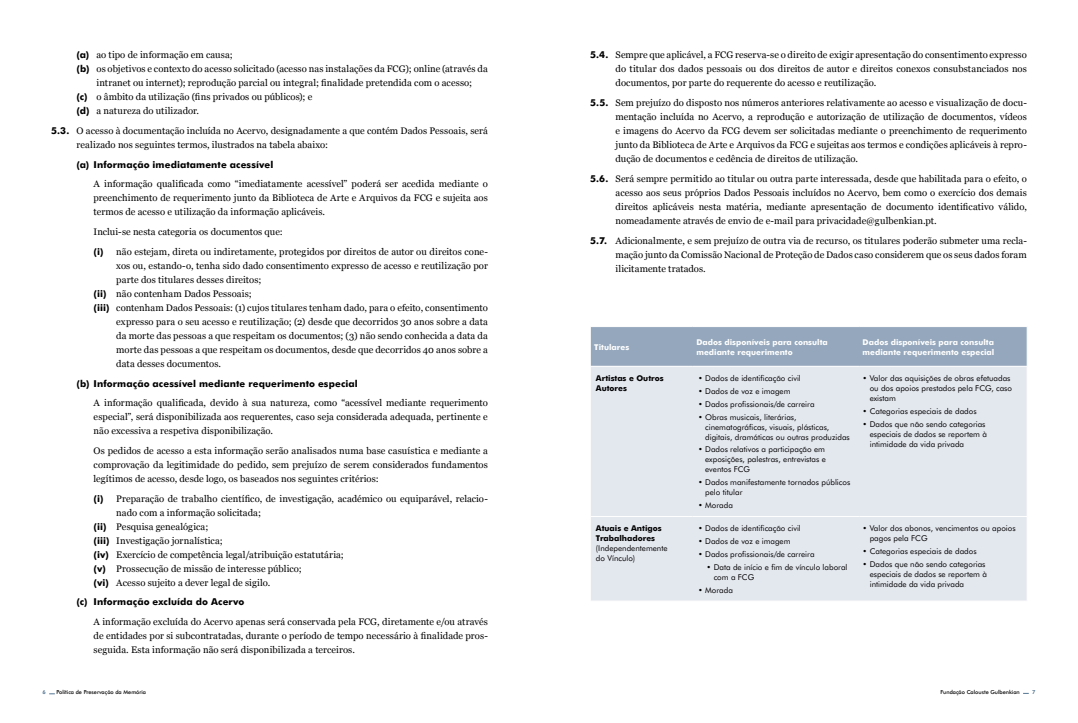
<style>
.page{position:relative;width:1078px;height:723px;background:#fff}
.page>*{position:absolute;margin:0;border:0;box-sizing:border-box;transform-origin:0 0}
.t1{font:9.5px/14px "Georgia";letter-spacing:.005em;color:#000;text-align:justify}
.t2{font:800 9.5px "Futura BT";letter-spacing:.01em;color:#000}
.t3{font:8px/10px "Futura BT";color:#000}
.t4{font:800 8px/10px "Futura BT";color:#fff}
.t5{font:800 8px/10px "Futura BT";color:#000}
.t6{font:500 5.5px "Futura BT";color:#000}
.t7{font:700 5.5px "Futura BT";color:#537693}
.s1{font-family:"Futura BT";font-weight:800}
</style>
<div class="page">
<div style="left:591px;top:327px;width:435px;height:39px;background:#94a7bc"></div>
<div style="left:591px;top:367px;width:435px;height:234px;background:#e3e7ee"></div>
<hr style="left:590px;top:516px;width:102px;height:1px;background:#fff">
<hr style="left:692px;top:516px;width:167px;height:1px;background:#fff">
<hr style="left:859px;top:516px;width:168px;height:1px;background:#fff">
<p class="t1" style="left:77px;top:48px;width:158px"><span class="s1">(a)</span> ao tipo de informação em causa;</p>
<p class="t1" style="left:77px;top:62px;width:413px"><span class="s1">(b)</span> os objetivos e contexto do acesso solicitado (acesso nas instalações da FCG); online (através da</p>
<p class="t1" style="left:96px;top:76px;width:377px">intranet ou internet); reprodução parcial ou integral; finalidade pretendida com o acesso;</p>
<p class="t1" style="left:77px;top:90px;width:237px"><span class="s1">(c)</span> o âmbito da utilização (fins privados ou públicos); e</p>
<p class="t1" style="left:77px;top:104px;width:124px"><span class="s1">(d)</span> a natureza do utilizador.</p>
<p class="t1" style="left:77px;top:123px;width:413px;text-indent:-26px"><span class="s1">5.3.</span> O acesso à documentação incluída no Acervo, designadamente a que contém Dados Pessoais, será realizado nos seguintes termos, ilustrados na tabela abaixo:</p>
<p class="t2" style="left:77px;top:158px;width:198px">(a) Informação imediatamente acessível</p>
<p class="t1" style="left:94px;top:177px;width:396px">A informação qualificada como “imediatamente acessível” poderá ser acedida mediante o preenchimento de requerimento junto da Biblioteca de Arte e Arquivos da FCG e sujeita aos termos de acesso e utilização da informação aplicáveis.</p>
<p class="t1" style="left:94px;top:222px;width:396px;line-height:19.7px">Inclui-se nesta categoria os documentos que:<br><span class="s1">(i)</span> não estejam, direta ou indiretamente, protegidos por direitos de autor ou direitos cone-</p>
<p class="t1" style="left:116px;top:258px;width:373px">xos ou, estando-o, tenha sido dado consentimento expresso de acesso e reutilização por</p>
<p class="t1" style="left:116px;top:272px;width:146px">parte dos titulares desses direitos;</p>
<p class="t1" style="left:94px;top:286px;width:159px"><span class="s1">(ii)</span> não contenham Dados Pessoais;</p>
<p class="t1" style="left:94px;top:300px;width:395px"><span class="s1">(iii)</span> contenham Dados Pessoais: (1) cujos titulares tenham dado, para o efeito, consentimento</p>
<p class="t1" style="left:116px;top:314px;width:373px">expresso para o seu acesso e reutilização; (2) desde que decorridos 30 anos sobre a data</p>
<p class="t1" style="left:116px;top:328px;width:373px">da morte das pessoas a que respeitam os documentos; (3) não sendo conhecida a data da</p>
<p class="t1" style="left:116px;top:342px;width:373px">morte das pessoas a que respeitam os documentos, desde que decorridos 40 anos sobre a</p>
<p class="t1" style="left:116px;top:356px;width:106px">data desses documentos.</p>
<p class="t2" style="left:77px;top:377px;width:283px">(b) Informação acessível mediante requerimento especial</p>
<p class="t1" style="left:94px;top:395px;width:396px">A informação qualificada, devido à sua natureza, como “acessível mediante requerimento especial”, será disponibilizada aos requerentes, caso seja considerada adequada, pertinente e não excessiva a respetiva disponibilização.</p>
<p class="t1" style="left:94px;top:443px;width:396px">Os pedidos de acesso a esta informação serão analisados numa base casuística e mediante a comprovação da legitimidade do pedido, sem prejuízo de serem considerados fundamentos legítimos de acesso, desde logo, os baseados nos seguintes critérios:</p>
<p class="t1" style="left:94px;top:491px;width:396px"><span class="s1">(i)</span> Preparação de trabalho científico, de investigação, académico ou equiparável, relacio-</p>
<p class="t1" style="left:116px;top:505px;width:146px">nado com a informação solicitada;</p>
<p class="t1" style="left:94px;top:519px;width:116px"><span class="s1">(ii)</span> Pesquisa genealógica;</p>
<p class="t1" style="left:94px;top:533px;width:131px"><span class="s1">(iii)</span> Investigação jornalística;</p>
<p class="t1" style="left:94px;top:547px;width:252px"><span class="s1">(iv)</span> Exercício de competência legal/atribuição estatutária;</p>
<p class="t1" style="left:94px;top:561px;width:210px"><span class="s1">(v)</span> Prossecução de missão de interesse público;</p>
<p class="t1" style="left:94px;top:575px;width:178px"><span class="s1">(vi)</span> Acesso sujeito a dever legal de sigilo.</p>
<p class="t2" style="left:77px;top:596px;width:169px">(c) Informação excluída do Acervo</p>
<p class="t1" style="left:94px;top:614px;width:396px">A informação excluída do Acervo apenas será conservada pela FCG, diretamente e/ou através de entidades por si subcontratadas, durante o período de tempo necessário à finalidade pros&shy;seguida. Esta informação não será disponibilizada a terceiros.</p>
<p class="t1" style="left:615px;top:48px;width:413px;text-indent:-26px"><span class="s1">5.4.</span> Sempre que aplicável, a FCG reserva-se o direito de exigir apresentação do consentimento expresso do titular dos dados pessoais ou dos direitos de autor e direitos conexos consubstanciados nos documentos, por parte do requerente do acesso e reutilização.</p>
<p class="t1" style="left:615px;top:95px;width:413px;text-indent:-26px"><span class="s1">5.5.</span> Sem prejuízo do disposto nos números anteriores relativamente ao acesso e visualização de docu&shy;mentação incluída no Acervo, a reprodução e autorização de utilização de documentos, vídeos e imagens do Acervo da FCG devem ser solicitadas mediante o preenchimento de requerimento junto da Biblioteca de Arte e Arquivos da FCG e sujeitas aos termos e condições aplicáveis à repro&shy;dução de documentos e cedência de direitos de utilização.</p>
<p class="t1" style="left:615px;top:171px;width:413px;text-indent:-26px"><span class="s1">5.6.</span> Será sempre permitido ao titular ou outra parte interessada, desde que habilitada para o efeito, o acesso aos seus próprios Dados Pessoais incluídos no Acervo, bem como o exercício dos demais direitos aplicáveis nesta matéria, mediante apresentação de documento identificativo válido, nomeadamente através de envio de e-mail para privacidade@gulbenkian.pt.</p>
<p class="t1" style="left:615px;top:233px;width:413px;text-indent:-26px"><span class="s1">5.7.</span> Adicionalmente, e sem prejuízo de outra via de recurso, os titulares poderão submeter uma recla&shy;mação junto da Comissão Nacional de Proteção de Dados caso considerem que os seus dados foram ilicitamente tratados.</p>
<p class="t4" style="left:594px;top:341px;width:36px">Titulares</p>
<p class="t4" style="left:696px;top:336px;width:133px">Dados disponíveis para consulta mediante requerimento</p>
<p class="t4" style="left:862px;top:336px;width:133px">Dados disponíveis para consulta mediante requerimento especial</p>
<p class="t5" style="left:596px;top:373px;width:69px">Artistas e Outros<br>Autores</p>
<p class="t3" style="left:698px;top:373px;width:104px">• Dados de identificação civil</p>
<p class="t3" style="left:698px;top:386px;width:94px">• Dados de voz e imagem</p>
<p class="t3" style="left:698px;top:399px;width:118px">• Dados profissionais/de carreira</p>
<p class="t3" style="left:705px;top:411px;width:146px;text-indent:-7px">• Obras musicais, literárias, cinematográficas, visuais, plásticas, digitais, dramáticas ou outras produzidas</p>
<p class="t3" style="left:705px;top:444px;width:122px;text-align:justify;text-indent:-7px">• Dados relativos a participação em exposições, palestras, entrevistas e eventos FCG</p>
<p class="t3" style="left:705px;top:477px;width:147px;text-indent:-7px">• Dados manifestamente tornados públicos pelo titular</p>
<p class="t3" style="left:698px;top:500px;width:36px">• Morada</p>
<p class="t3" style="left:869px;top:373px;width:144px;text-indent:-7px">• Valor das aquisições de obras efetuadas ou dos apoios prestados pela FCG, caso existam</p>
<p class="t3" style="left:862px;top:406px;width:115px">• Categorias especiais de dados</p>
<p class="t3" style="left:869px;top:419px;width:119px;text-indent:-7px">• Dados que não sendo categorias especiais de dados se reportem à intimidade da vida privada</p>
<p class="t5" style="left:596px;top:523px;width:67px">Atuais e Antigos<br>Trabalhadores</p>
<p class="t3" style="left:596px;top:543px;width:73px">(Independentemente do Vínculo)</p>
<p class="t3" style="left:698px;top:523px;width:104px">• Dados de identificação civil</p>
<p class="t3" style="left:698px;top:536px;width:94px">• Dados de voz e imagem</p>
<p class="t3" style="left:698px;top:549px;width:118px">• Dados profissionais/de carreira</p>
<p class="t3" style="left:713px;top:562px;width:135px;text-indent:-7px">• Data de início e fim de vínculo laboral com a FCG</p>
<p class="t3" style="left:698px;top:584px;width:36px">• Morada</p>
<p class="t3" style="left:869px;top:523px;width:147px;text-indent:-7px">• Valor dos abonos, vencimentos ou apoios pagos pela FCG</p>
<p class="t3" style="left:862px;top:546px;width:115px">• Categorias especiais de dados</p>
<p class="t3" style="left:869px;top:559px;width:119px;text-indent:-7px">• Dados que não sendo categorias especiais de dados se reportem à intimidade da vida privada</p>
<p class="t7" style="left:43px;top:688px;width:5px">6</p>
<p class="t6" style="left:56px;top:688px;width:91px">Política de Preservação da Memória</p>
<p class="t6" style="left:940px;top:688px;width:81px">Fundação Calouste Gulbenkian</p>
<p class="t7" style="left:1031px;top:688px;width:5px">7</p>
</div>
